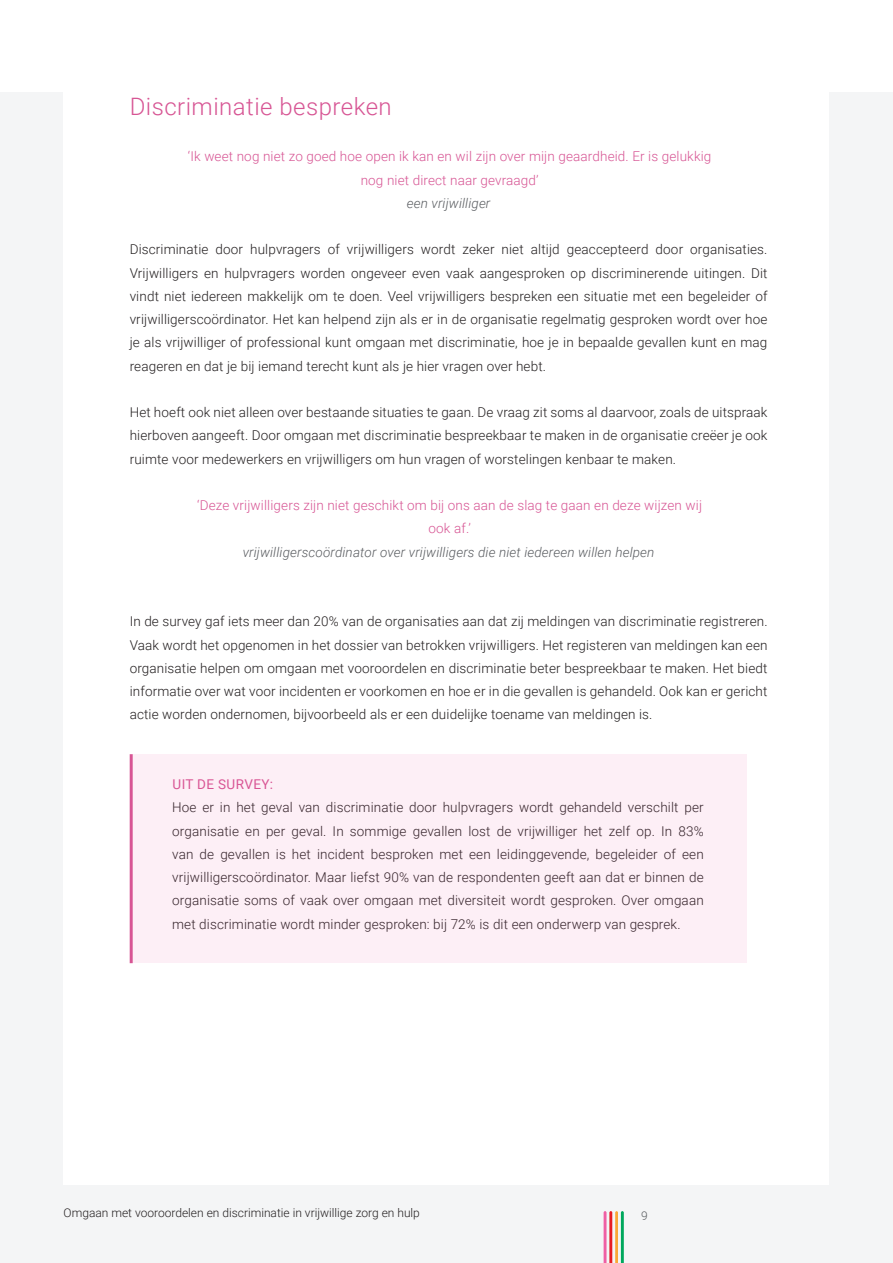
<style>
.page{position:relative;width:893px;height:1263px;background:#fff}
.page>*{position:absolute;margin:0;border:0;box-sizing:border-box;transform-origin:0 0}
.t1{font:300 24px "Roboto";letter-spacing:.02em;color:#d75594}
.t2{font:300 13.5px/23.2px "Roboto";letter-spacing:.01em;color:#231f20;text-align:justify}
.t3{font:300 13.5px/23.2px "Roboto";letter-spacing:.01em;color:#d75594;text-align:center}
.t4{font:italic 300 13.5px "Roboto";letter-spacing:.01em;color:#5a5d61}
.t5{font:13.5px "Roboto";letter-spacing:.035em;color:#d75594}
.t6{font:300 12px "Roboto";color:#231f20}
.t7{font:300 12px "Roboto";color:#5a5d61}
</style>
<div class="page">
<div style="left:0;top:92px;width:893px;height:1171px;background:#f4f5f6"></div>
<div style="left:64px;top:53px;width:765px;height:1131px;background:#fff"></div>
<svg style="left:604px;top:1211px;width:20px;height:52px"></svg>
<div style="left:132px;top:754px;width:615px;height:209px;background:#fdeff6"></div>
<hr style="left:130px;top:754px;width:3px;height:209px;background:#d75594">
<h1 class="t1" style="left:130px;top:89px;width:264px">Discriminatie bespreken</h1>
<p class="t3" style="left:188px;top:144px;width:525px">‘Ik weet nog niet zo goed hoe open ik kan en wil zijn over mijn geaardheid. Er is gelukkig nog niet direct naar gevraagd’</p>
<p class="t4" style="left:407px;top:194px;width:85px">een vrijwilliger</p>
<p class="t2" style="left:130px;top:237px;width:639px">Discriminatie door hulpvragers of vrijwilligers wordt zeker niet altijd geaccepteerd door organisaties.<br>Vrijwilligers en hulpvragers worden ongeveer even vaak aangesproken op discriminerende uitingen. Dit vindt niet iedereen makkelijk om te doen. Veel vrijwilligers bespreken een situatie met een begeleider of vrijwilligerscoördinator. Het kan helpend zijn als er in de organisatie regelmatig gesproken wordt over hoe je als vrijwilliger of professional kunt omgaan met discriminatie, hoe je in bepaalde gevallen kunt en mag reageren en dat je bij iemand terecht kunt als je hier vragen over hebt.</p>
<p class="t2" style="left:130px;top:400px;width:639px">Het hoeft ook niet alleen over bestaande situaties te gaan. De vraag zit soms al daarvoor, zoals de uitspraak hierboven aangeeft. Door omgaan met discriminatie bespreekbaar te maken in de organisatie creëer je ook ruimte voor medewerkers en vrijwilligers om hun vragen of worstelingen kenbaar te maken.</p>
<p class="t3" style="left:197px;top:493px;width:506px">‘Deze vrijwilligers zijn niet geschikt om bij ons aan de slag te gaan en deze wijzen wij ook af.’</p>
<p class="t4" style="left:243px;top:542px;width:413px">vrijwilligerscoördinator over vrijwilligers die niet iedereen willen helpen</p>
<p class="t2" style="left:130px;top:609px;width:639px">In de survey gaf iets meer dan 20% van de organisaties aan dat zij meldingen van discriminatie registreren.<br>Vaak wordt het opgenomen in het dossier van betrokken vrijwilligers. Het registeren van meldingen kan een organisatie helpen om omgaan met vooroordelen en discriminatie beter bespreekbaar te maken. Het biedt informatie over wat voor incidenten er voorkomen en hoe er in die gevallen is gehandeld. Ook kan er gericht actie worden ondernomen, bijvoorbeeld als er een duidelijke toename van meldingen is.</p>
<p class="t5" style="left:172px;top:775px;width:102px">UIT DE SURVEY:</p>
<p class="t2" style="left:172px;top:795px;width:533px">Hoe er in het geval van discriminatie door hulpvragers wordt gehandeld verschilt per organisatie en per geval. In sommige gevallen lost de vrijwilliger het zelf op. In 83% van de gevallen is het incident besproken met een leidinggevende, begeleider of een vrijwilligerscoördinator. Maar liefst 90% van de respondenten geeft aan dat er binnen de organisatie soms of vaak over omgaan met diversiteit wordt gesproken. Over omgaan met discriminatie wordt minder gesproken: bij 72% is dit een onderwerp van gesprek.</p>
<p class="t6" style="left:64px;top:1204px;width:358px">Omgaan met vooroordelen en discriminatie in vrijwillige zorg en hulp</p>
<p class="t7" style="left:641px;top:1207px;width:8px">9</p>
</div>
